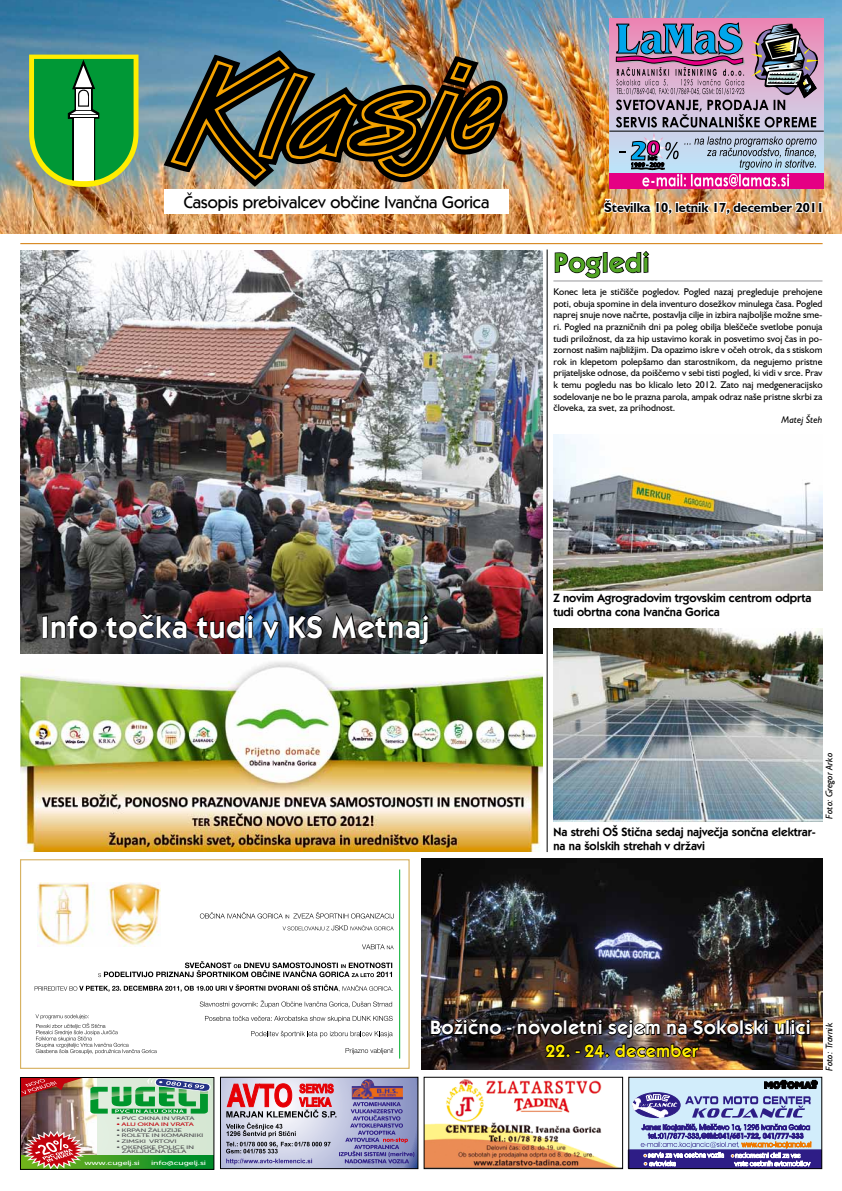
<style>
.page{position:relative;width:842px;height:1191px;background:#fff}
.page>*{position:absolute;margin:0;border:0;box-sizing:border-box;transform-origin:0 0}
.t1{font:600 32px "Kabel Itc T";letter-spacing:.01em;color:#fff}
.t2{font:600 28px "Kabel Itc T";letter-spacing:.01em;color:#52a625}
.t3{font:600 20px "Kabel Itc T";letter-spacing:.01em;color:#fff}
.t4{font:600 18px "Kabel Itc T";letter-spacing:.01em;color:#ffed00}
.t5{font:500 17px "Kabel IT Cby BT";color:#000}
.t6{font:700 13px "Humanist 521 BT";color:#000}
.t7{font:600 12px/14.4px "Kabel IT Cby BT";color:#000}
.t8{font:9.7px/11.6px "Humanist 521 BT";color:#000;text-align:justify}
.t9{font:italic 9.7px "Humanist 521 BT";color:#000}
.t10{font:6.1px "Museo Sans 500";letter-spacing:-.02em;color:#fff;scale:1.46 1}
.t11{font:5px/4.9px "Museo Sans 500";letter-spacing:-.04em;color:#504f53;text-align:center;scale:1.62 1}
.t12{font:5px "Museo Sans 500";letter-spacing:-.04em;color:#c3030e;scale:1.62 1}
</style>
<div class="page">
<hr style="left:20px;top:243px;width:803px;height:1px;background:#d27700">
<img style="left:0;top:0;width:842px;height:233px">
<img style="left:164px;top:50px;width:345px;height:137px">
<img style="left:171px;top:56px;width:332px;height:124px">
<svg style="left:29px;top:55px;width:109px;height:132px;background:#50aa4d"></svg>
<div style="left:164px;top:189px;width:345px;height:24px;background:#fff"></div>
<div style="left:609px;top:19px;width:215px;height:153px;background:linear-gradient(to bottom,#ef88b3,#c0eafc)"></div>
<svg style="left:609px;top:172px;width:215px;height:16px"></svg>
<hr style="left:609px;top:131px;width:215px;height:1px;background:#000">
<img style="left:616px;top:23px;width:204px;height:163px">
<svg style="left:602px;top:197px;width:51px;height:17px"></svg>
<svg style="left:659px;top:200px;width:153px;height:16px"></svg>
<div style="left:811px;top:202px;width:4px;height:11px;border:2px solid #fff"></div>
<div style="left:818px;top:202px;width:4px;height:11px;border:2px solid #fff"></div>
<hr style="left:553px;top:280px;width:269px;height:1px;background:#98989c">
<svg style="left:554px;top:251px;width:96px;height:28px"></svg>
<svg style="left:220px;top:1076px;width:602px;height:93px"></svg>
<img style="left:352px;top:1079px;width:51px;height:4px">
<svg style="left:226px;top:1083px;width:188px;height:81px;background:#ae99b4"></svg>
<div style="left:20px;top:1077px;width:194px;height:79px;background:#dcebda"></div>
<img style="left:22px;top:1079px;width:75px;height:76px">
<svg style="left:85px;top:1155px;width:127px;height:12px;background:#219825"></svg>
<svg style="left:90px;top:1079px;width:121px;height:34px"></svg>
<svg style="left:22px;top:1079px;width:62px;height:18px"></svg>
<svg style="left:22px;top:1130px;width:63px;height:37px;background:#b66d5d"></svg>
<div style="left:20px;top:1077px;width:194px;height:92px;border:1px solid #000"></div>
<img style="left:421px;top:858px;width:401px;height:211px">
<svg style="left:36px;top:1014px;width:121px;height:40px"></svg>
<svg style="left:346px;top:1048px;width:47px;height:6px"></svg>
<svg style="left:283px;top:925px;width:111px;height:5px"></svg>
<svg style="left:200px;top:912px;width:194px;height:6px"></svg>
<svg style="left:362px;top:944px;width:32px;height:5px"></svg>
<svg style="left:98px;top:961px;width:294px;height:16px"></svg>
<svg style="left:35px;top:984px;width:358px;height:7px"></svg>
<svg style="left:200px;top:1000px;width:192px;height:8px"></svg>
<svg style="left:205px;top:1015px;width:188px;height:7px"></svg>
<hr style="left:399px;top:869px;width:1px;height:189px;background:#00ac2e">
<div style="left:20px;top:859px;width:390px;height:210px;border:1px solid #d7b262"></div>
<img style="left:37px;top:882px;width:123px;height:64px">
<svg style="left:251px;top:1030px;width:142px;height:7px"></svg>
<img style="left:21px;top:251px;width:521px;height:403px">
<img style="left:553px;top:434px;width:269px;height:156px">
<img style="left:553px;top:628px;width:270px;height:193px">
<img style="left:21px;top:662px;width:521px;height:190px">
<svg style="left:41px;top:612px;width:147px;height:28px;background:#2a2a2d"></svg>
<svg style="left:195px;top:612px;width:60px;height:27px;background:#4a202c"></svg>
<svg style="left:261px;top:619px;width:20px;height:23px"></svg>
<svg style="left:288px;top:614px;width:36px;height:26px"></svg>
<svg style="left:331px;top:610px;width:99px;height:35px;background:#353938"></svg>
<hr style="left:547px;top:249px;width:1px;height:603px;background:#000">
<img style="left:430px;top:1016px;width:388px;height:101px">
<h3 class="t5" style="left:184px;top:191px;width:307px">Časopis prebivalcev občine Ivančna Gorica</h3>
<h3 class="t6" style="left:604px;top:199px;width:221px">Številka 10, letnik 17, december 2011</h3>
<h2 class="t2" style="left:553px;top:247px;width:97px">Pogledi</h2>
<p class="t8" style="left:553px;top:286px;width:271px">Konec leta je stičišče pogledov. Pogled nazaj pregleduje prehojene poti, obuja spomine in dela inventuro dosežkov minulega časa. Pogled naprej snuje nove načrte, postavlja cilje in izbira najboljše možne sme&shy;ri. Pogled na prazničnih dni pa poleg obilja bleščeče svetlobe ponuja tudi priložnost, da za hip ustavimo korak in posvetimo svoj čas in po&shy;zornost našim najbližjim. Da opazimo iskre v očeh otrok, da s stiskom rok in klepetom polepšamo dan starostnikom, da negujemo pristne prijateljske odnose, da poiščemo v sebi tisti pogled, ki vidi v srce. Prav k temu pogledu nas bo klicalo leto 2012. Zato naj medgeneracijsko sodelovanje ne bo le prazna parola, ampak odraz naše pristne skrbi za človeka, za svet, za prihodnost.</p>
<p class="t9" style="left:782px;top:414px;width:42px">Matej Šteh</p>
<h1 class="t1" style="left:41px;top:608px;width:390px">Info točka tudi v KS Metnaj</h1>
<p class="t7" style="left:553px;top:590px;width:259px">Z novim Agrogradovim trgovskim centrom odprta tudi obrtna cona Ivančna Gorica</p>
<p class="t7" style="left:553px;top:824px;width:264px">Na strehi OŠ Stična sedaj največja sončna elektrar&shy;na na šolskih strehah v državi</p>
<p class="t9" style="left:823px;top:818px;width:67px;rotate:-90deg">Foto: Gregor Arko</p>
<p class="t11" style="left:117px;top:1116px;width:50px">• PVC OKNA IN VRATA</p>
<p class="t12" style="left:117px;top:1121px;width:49px">• ALU OKNA IN VRATA</p>
<p class="t11" style="left:117px;top:1127px;width:42px">• KRPAN ŽALUZIJE</p>
<p class="t11" style="left:117px;top:1133px;width:55px">• ROLETE IN KOMARNIKI</p>
<p class="t11" style="left:117px;top:1138px;width:39px">• ZIMSKI VRTOVI</p>
<p class="t11" style="left:117px;top:1144px;width:50px">• OKENSKE POLICE IN<br>ZAKLJUČNA DELA</p>
<p class="t10" style="left:84px;top:1159px;width:39px">WWW.CUGELJ.SI</p>
<p class="t10" style="left:151px;top:1159px;width:39px">INFO@CUGELJ.SI</p>
<h3 class="t3" style="left:430px;top:1016px;width:382px">Božično - novoletni sejem na Sokolski ulici</h3>
<h3 class="t4" style="left:545px;top:1040px;width:155px">22. - 24. december</h3>
<p class="t9" style="left:823px;top:1070px;width:49px;rotate:-90deg">Foto: Travnik</p>
</div>
